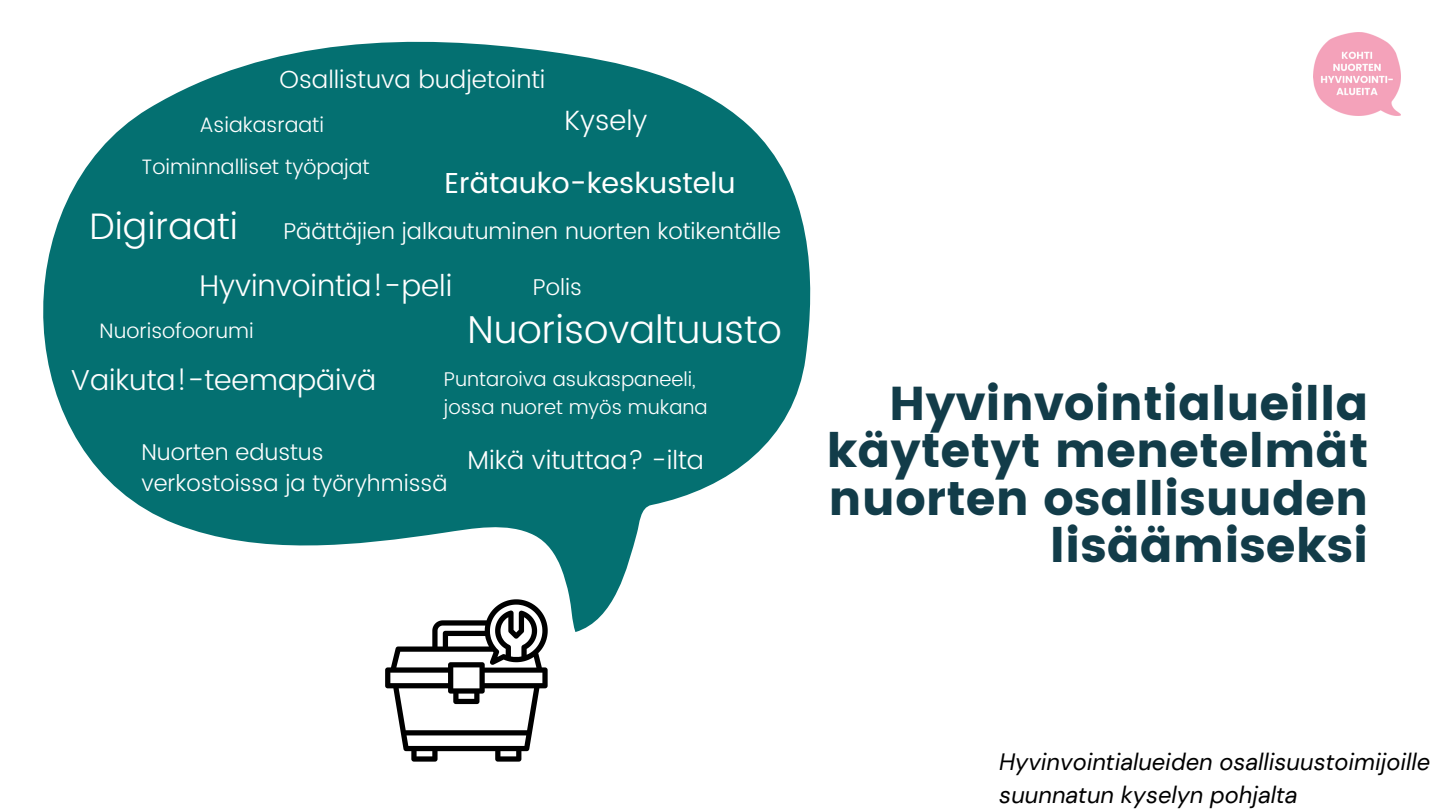
<style>
.page{position:relative;width:1440px;height:810px;background:#fff}
.page>*{position:absolute;margin:0;border:0;box-sizing:border-box;transform-origin:0 0}
.t1{font:47.5px/47.2px "Poppins";color:#123c49;text-align:right}
.t2{font:300 38.8px "Poppins";color:#fff}
.t3{font:300 36.8px "Poppins";color:#fff}
.t4{font:300 29.8px "Poppins";color:#fff}
.t5{font:28.9px "Poppins";color:#fff}
.t6{font:300 28.9px "Poppins";color:#fff}
.t7{font:300 27.8px "Poppins";color:#fff}
.t8{font:300 25.9px "Poppins";color:#fff}
.t9{font:300 24.8px "Poppins";color:#fff}
.t10{font:italic 23.6px/33px "DM Sans";color:#000}
.t11{font:300 22.9px/31.5px "Poppins";color:#fff}
.t12{font:300 20.8px "Poppins";color:#fff}
.t13{font:300 19.9px/27.8px "Poppins";color:#fff}
</style>
<div class="page">
<svg style="left:43px;top:41px;width:768px;height:591px;fill:#047071"></svg>
<svg style="left:385px;top:599px;width:163px;height:163px"></svg>
<img style="left:1314px;top:33px;width:86px;height:82px">
<h5 class="t9" style="left:280px;top:65px;width:267px">Osallistuva budjetointi</h5>
<h3 class="t12" style="left:199px;top:113px;width:126px">Asiakasraati</h3>
<h3 class="t7" style="left:565px;top:105px;width:84px">Kysely</h3>
<h3 class="t12" style="left:141px;top:155px;width:230px">Toiminnalliset työpajat</h3>
<h5 class="t5" style="left:445px;top:166px;width:292px">Erätauko-keskustelu</h5>
<h4 class="t3" style="left:90px;top:205px;width:150px">Digiraati</h4>
<h2 class="t11" style="left:283px;top:215px;width:499px">Päättäjien jalkautuminen nuorten kotikentälle</h2>
<h5 class="t4" style="left:199px;top:269px;width:254px">Hyvinvointia!-peli</h5>
<p class="t12" style="left:100px;top:319px;width:156px">Nuorisofoorumi</p>
<p class="t11" style="left:533px;top:271px;width:51px">Polis</p>
<h3 class="t2" style="left:468px;top:307px;width:316px">Nuorisovaltuusto</h3>
<h5 class="t6" style="left:71px;top:363px;width:307px">Vaikuta!-teemapäivä</h5>
<h2 class="t13" style="left:444px;top:365px;width:265px">Puntaroiva asukaspaneeli, jossa nuoret myös mukana</h2>
<h5 class="t11" style="left:141px;top:436px;width:308px">Nuorten edustus verkostoissa ja työryhmissä</h5>
<h5 class="t8" style="left:468px;top:445px;width:238px">Mikä vituttaa? -ilta</h5>
<p class="t1" style="left:826px;top:380px;width:544px">Hyvinvointialueilla käytetyt menetelmät nuorten osallisuuden lisäämiseksi</p>
<h1 class="t10" style="left:999px;top:746px;width:433px">Hyvinvointialueiden osallisuustoimijoille suunnatun kyselyn pohjalta</h1>
</div>
